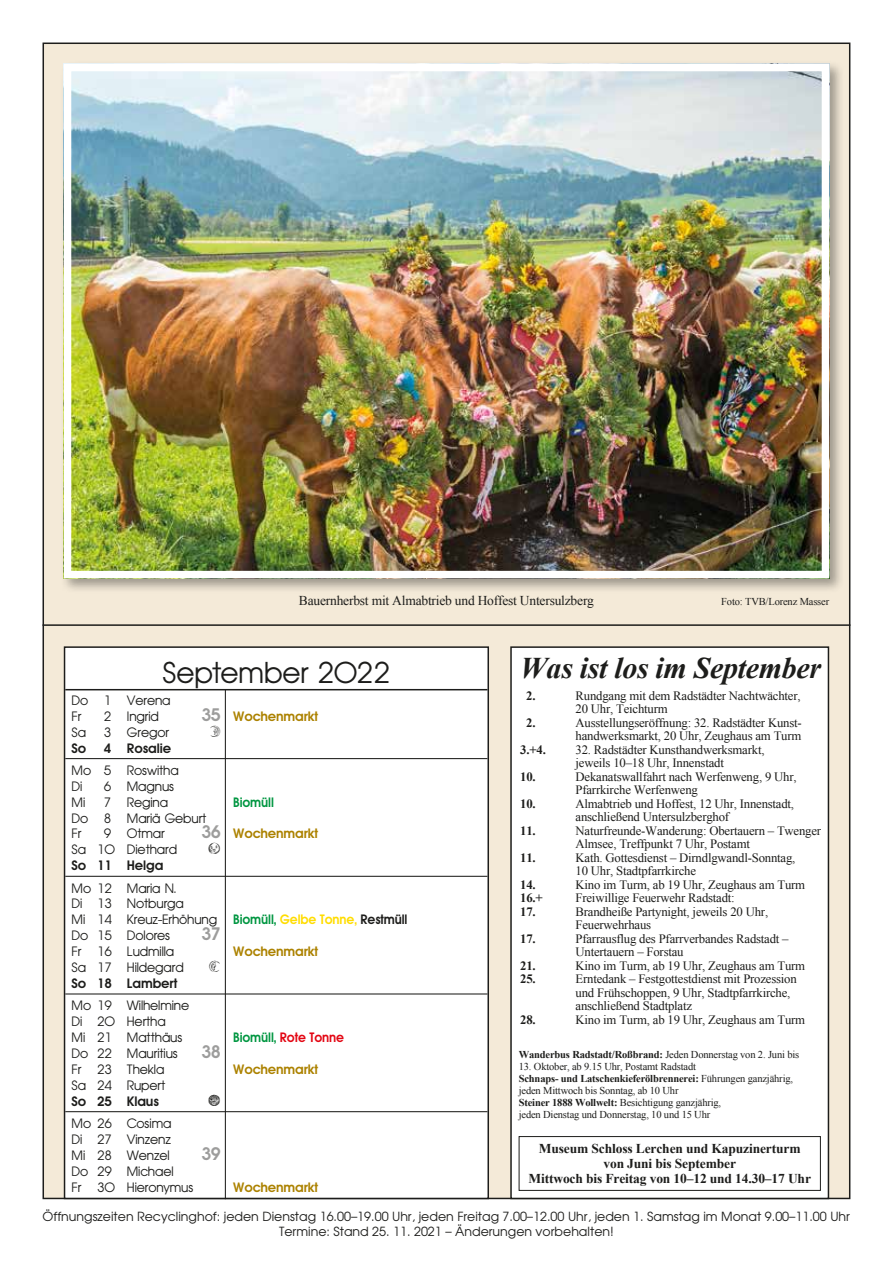
<style>
.page{position:relative;width:893px;height:1263px;background:#fff}
.page>*{position:absolute;margin:0;border:0;box-sizing:border-box;transform-origin:0 0}
.t1{font:italic 700 30px "Times New Roman";letter-spacing:-.01em;color:#1d1d1b}
.t2{font:30px "Avant Garde BQ";letter-spacing:-.01em;color:#1d1d1b}
.t3{font:600 18px "Avant Garde BQ";color:#9d9d9c}
.t4{font:13.5px/15.9px "Avant Garde BQ";letter-spacing:-.01em;color:#1d1d1b}
.t5{font:700 13.5px/15px "Times New Roman";letter-spacing:-.01em;color:#1d1d1b;text-align:center}
.t6{font:600 13.5px "Avant Garde BQ";letter-spacing:-.01em;color:#ac8200}
.t7{font:13.5px "Times New Roman";letter-spacing:-.015em;color:#1d1d1b}
.t8{font:600 13.5px "Avant Garde BQ";letter-spacing:-.01em;color:#1d1d1b}
.t9{font:600 13.5px "Avant Garde BQ";letter-spacing:-.01em;color:#e30613;scale:.94 1}
.t10{font:600 13.5px "Avant Garde BQ";letter-spacing:-.01em;color:#009641;scale:.94 1}
.t11{font:12.75px/13.5px "Times New Roman";letter-spacing:-.015em;color:#1d1d1b}
.t12{font:700 12.75px "Times New Roman";letter-spacing:-.015em;color:#1d1d1b}
.t13{font:12.6px/15.5px "Avant Garde";color:#1d1d1b;text-align:center}
.t14{font:10.5px/12px "Times New Roman";letter-spacing:-.015em;color:#1d1d1b}
.t15{font:700 10.5px "Times New Roman";letter-spacing:-.015em;color:#1d1d1b}
.s1{font-size:18px;color:#9d9d9c}
.s2{font-weight:600;color:#009641}
.s3{font-weight:600;color:#fd0}
.s4{font-weight:600}
.s5{color:#009641}
.s6{font-weight:400}
.s7{font-weight:700}
</style>
<div class="page">
<div style="left:43px;top:43px;width:807px;height:1156px;background:#f4ead8;border:2px solid #1d1d1b"></div>
<div style="left:511px;top:647px;width:317px;height:551px;background:#fff"></div>
<div style="left:510px;top:646px;width:319px;height:553px;border:2px solid #1d1d1b"></div>
<hr style="left:43px;top:624px;width:807px;height:2px;background:#1d1d1b">
<div style="left:65px;top:647px;width:423px;height:551px;background:#fff"></div>
<hr style="left:65px;top:689px;width:422px;height:1px;background:#1d1d1b">
<hr style="left:65px;top:758px;width:422px;height:1px;background:#1d1d1b">
<hr style="left:65px;top:876px;width:422px;height:1px;background:#1d1d1b">
<hr style="left:65px;top:993px;width:422px;height:1px;background:#1d1d1b">
<hr style="left:65px;top:1111px;width:422px;height:1px;background:#1d1d1b">
<div style="left:64px;top:646px;width:425px;height:553px;border:2px solid #1d1d1b"></div>
<hr style="left:225px;top:690px;width:1px;height:509px;background:#1d1d1b">
<div style="left:60px;top:60px;width:784px;height:534px;background:#1d1d1b;opacity:.4"></div>
<img style="left:73px;top:73px;width:747px;height:496px">
<div style="left:64px;top:64px;width:765px;height:514px;border:8px solid #fff"></div>
<div style="left:519px;top:1136px;width:302px;height:55px;border:1px solid #1d1d1b"></div>
<p class="t7" style="left:299px;top:591px;width:297px">Bauernherbst mit Almabtrieb und Hoffest Untersulzberg</p>
<p class="t14" style="left:721px;top:595px;width:109px">Foto: TVB/Lorenz Masser</p>
<h1 class="t1" style="left:520px;top:647px;width:302px">Was ist los im September</h1>
<p class="t12" style="left:526px;top:687px;width:11px">2.</p>
<p class="t11" style="left:576px;top:689px;width:226px">Rundgang mit dem Radstädter Nachtwächter,<br>20 Uhr, Teichturm</p>
<p class="t12" style="left:526px;top:714px;width:11px">2.</p>
<p class="t11" style="left:576px;top:716px;width:228px">Ausstellungseröffnung: 32. Radstädter Kunst&shy;handwerksmarkt, 20 Uhr, Zeughaus am Turm</p>
<p class="t12" style="left:520px;top:741px;width:27px">3.+4.</p>
<p class="t11" style="left:576px;top:743px;width:190px">32. Radstädter Kunsthandwerksmarkt, jeweils 10–18 Uhr, Innenstadt</p>
<p class="t12" style="left:520px;top:768px;width:17px">10.</p>
<p class="t11" style="left:576px;top:770px;width:223px">Dekanatswallfahrt nach Werfenweng, 9 Uhr,<br>Pfarrkirche Werfenweng</p>
<p class="t12" style="left:520px;top:795px;width:17px">10.</p>
<p class="t11" style="left:576px;top:797px;width:220px">Almabtrieb und Hoffest, 12 Uhr, Innenstadt, anschließend Untersulzberghof</p>
<p class="t12" style="left:520px;top:822px;width:17px">11.</p>
<p class="t11" style="left:576px;top:824px;width:247px">Naturfreunde-Wanderung: Obertauern – Twenger<br>Almsee, Treffpunkt 7 Uhr, Postamt</p>
<p class="t12" style="left:520px;top:849px;width:17px">11.</p>
<p class="t11" style="left:576px;top:851px;width:221px">Kath. Gottesdienst – Dirndlgwandl-Sonntag,<br>10 Uhr, Stadtpfarrkirche</p>
<p class="t12" style="left:520px;top:876px;width:17px">14.</p>
<p class="t11" style="left:576px;top:878px;width:231px">Kino im Turm, ab 19 Uhr, Zeughaus am Turm</p>
<p class="t12" style="left:520px;top:889px;width:24px">16.+</p>
<p class="t11" style="left:576px;top:891px;width:161px">Freiwillige Feuerwehr Radstadt:</p>
<p class="t12" style="left:520px;top:903px;width:17px">17.</p>
<p class="t11" style="left:576px;top:905px;width:194px">Brandheiße Partynight, jeweils 20 Uhr,<br>Feuerwehrhaus</p>
<p class="t12" style="left:520px;top:930px;width:17px">17.</p>
<p class="t11" style="left:576px;top:932px;width:215px">Pfarrausflug des Pfarrverbandes Radstadt –<br>Untertauern – Forstau</p>
<p class="t12" style="left:520px;top:957px;width:17px">21.</p>
<p class="t11" style="left:576px;top:959px;width:231px">Kino im Turm, ab 19 Uhr, Zeughaus am Turm</p>
<p class="t12" style="left:520px;top:970px;width:17px">25.</p>
<p class="t11" style="left:576px;top:972px;width:223px">Erntedank – Festgottestdienst mit Prozession und Frühschoppen, 9 Uhr, Stadtpfarrkirche, anschließend Stadtplatz</p>
<p class="t12" style="left:520px;top:1011px;width:17px">28.</p>
<p class="t11" style="left:576px;top:1013px;width:231px">Kino im Turm, ab 19 Uhr, Zeughaus am Turm</p>
<h1 class="t2" style="left:163px;top:656px;width:229px">September 2022</h1>
<p class="t4" style="left:72px;top:693px;width:101px">Do 1 Verena<br>Fr</p>
<p class="t4" style="left:104px;top:709px;width:57px">2 Ingrid</p>
<p class="t6" style="left:201px;top:708px;width:118px"><span class="s1">35</span> Wochenmarkt</p>
<p class="t4" style="left:72px;top:724px;width:16px">Sa</p>
<p class="t4" style="left:104px;top:724px;width:67px">3 Gregor</p>
<p class="t8" style="left:72px;top:740px;width:16px">So</p>
<p class="t8" style="left:104px;top:740px;width:69px">4 Rosalie</p>
<p class="t4" style="left:72px;top:763px;width:109px">Mo 5 Roswitha<br>Di</p>
<p class="t4" style="left:104px;top:778px;width:72px">6 Magnus</p>
<p class="t4" style="left:72px;top:794px;width:15px">Mi</p>
<p class="t4" style="left:104px;top:794px;width:66px">7 Regina</p>
<p class="t10" style="left:233px;top:794px;width:45px">Biomüll</p>
<p class="t4" style="left:72px;top:810px;width:136px">Do 8 Mariä Geburt<br>Fr</p>
<p class="t4" style="left:104px;top:826px;width:63px">9 Otmar</p>
<p class="t6" style="left:201px;top:826px;width:118px"><span class="s1">36</span> Wochenmarkt</p>
<p class="t4" style="left:72px;top:842px;width:107px">Sa 10 Diethard</p>
<p class="t8" style="left:72px;top:858px;width:93px">So 11 Helga</p>
<p class="t4" style="left:72px;top:880px;width:337px">Mo 12 Maria N.<br>Di 13 Notburga<br>Mi 14 Kreuz-Erhöhung <span class="s2">Biomüll,</span> <span class="s3">Gelbe Tonne,</span> <span class="s4">Restmüll<br></span>Do 15 Dolores</p>
<h2 class="t3" style="left:201px;top:923px;width:21px">37</h2>
<p class="t4" style="left:72px;top:944px;width:104px">Fr 16 Ludmilla</p>
<p class="t6" style="left:233px;top:943px;width:86px">Wochenmarkt</p>
<p class="t4" style="left:72px;top:960px;width:114px">Sa 17 Hildegard</p>
<p class="t8" style="left:72px;top:975px;width:107px">So 18 Lambert</p>
<p class="t4" style="left:72px;top:998px;width:119px">Mo 19 Wilhelmine<br>Di 20 Hertha<br>Mi 21 Matthäus</p>
<p class="t9" style="left:233px;top:1029px;width:119px"><span class="s5">Biomüll,</span> Rote Tonne</p>
<p class="t4" style="left:72px;top:1046px;width:108px">Do 22 Mauritius</p>
<h2 class="t3" style="left:201px;top:1041px;width:21px">38</h2>
<p class="t4" style="left:72px;top:1062px;width:94px">Fr 23 Thekla</p>
<p class="t6" style="left:233px;top:1061px;width:86px">Wochenmarkt</p>
<p class="t4" style="left:72px;top:1077px;width:95px">Sa 24 Rupert</p>
<p class="t8" style="left:72px;top:1093px;width:89px">So 25 Klaus</p>
<p class="t4" style="left:72px;top:1116px;width:101px;text-align:justify">Mo 26 Cosima Di 27 Vinzenz Mi 28 Wenzel</p>
<p class="t15" style="left:519px;top:1047px;width:282px">Wanderbus Radstadt/Roßbrand: <span class="s6">Jeden Donnerstag von 2. Juni bis</span></p>
<p class="t14" style="left:519px;top:1060px;width:276px">13. Oktober, ab 9.15 Uhr, Postamt Radstadt<br><span class="s7">Schnaps- und Latschenkieferölbrennerei:</span> Führungen ganzjährig, jeden Mittwoch bis Sonntag, ab 10 Uhr<br><span class="s7">Steiner 1888 Wollwelt:</span> Besichtigung ganzjährig,<br>jeden Dienstag und Donnerstag, 10 und 15 Uhr</p>
<p class="t5" style="left:528px;top:1140px;width:284px">Museum Schloss Lerchen und Kapuzinerturm von Juni bis September<br>Mittwoch bis Freitag von 10–12 und 14.30–17 Uhr</p>
<h2 class="t3" style="left:201px;top:1143px;width:21px">39</h2>
<p class="t4" style="left:72px;top:1163px;width:123px">Do 29 Michael<br>Fr 30 Hieronymus</p>
<p class="t6" style="left:233px;top:1179px;width:86px">Wochenmarkt</p>
<p class="t13" style="left:43px;top:1208px;width:809px">Öffnungszeiten Recyclinghof: jeden Dienstag 16.00–19.00 Uhr, jeden Freitag 7.00–12.00 Uhr, jeden 1. Samstag im Monat 9.00–11.00 Uhr<br>Termine: Stand 25. 11. 2021 – Änderungen vorbehalten!</p>
</div>
